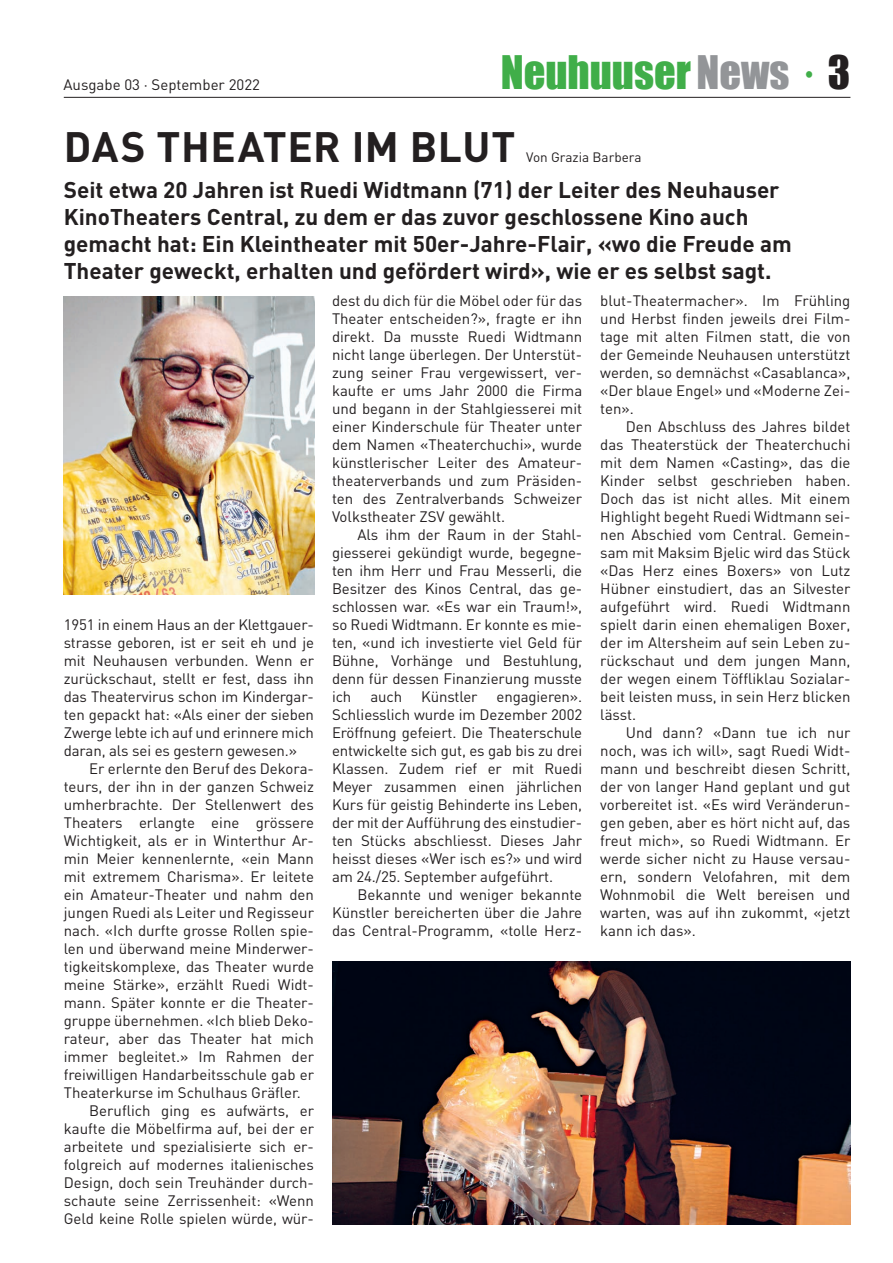
<style>
.page{position:relative;width:893px;height:1263px;background:#fff}
.page>*{position:absolute;margin:0;border:0;box-sizing:border-box;transform-origin:0 0}
.t1{font:42.45px "Impact";color:#40ae49}
.t2{font:700 42px "DIN Pro";letter-spacing:.01em;color:#231f20}
.t3{font:700 22.5px/27px "DIN";color:#231f20}
.t4{font:15px/18px "DIN";color:#231f20;text-align:justify}
.t5{font:13.5px "DIN";color:#231f20}
.s1{color:#939598}
.s2{color:#231f20}
</style>
<div class="page">
<hr style="left:64px;top:97px;width:786px;height:1px;background:#231f20">
<img style="left:64px;top:297px;width:250px;height:297px">
<img style="left:332px;top:961px;width:518px;height:263px">
<p class="t4" style="left:63px;top:75px;width:198px">Ausgabe 03 · September 2022</p>
<h1 class="t1" style="left:501px;top:40px;width:351px">Neuhuuser<span class="s1">News</span> · <span class="s2">3</span></h1>
<h2 class="t2" style="left:64px;top:112px;width:453px">DAS THEATER IM BLUT</h2>
<p class="t5" style="left:526px;top:149px;width:117px">Von Grazia Barbera</p>
<p class="t3" style="left:64px;top:175px;width:729px">Seit etwa 20 Jahren ist Ruedi Widtmann (71) der Leiter des Neuhauser KinoTheaters Central, zu dem er das zuvor geschlossene Kino auch gemacht hat: Ein Kleintheater mit 50er-Jahre-Flair, «wo die Freude am Theater geweckt, erhalten und gefördert wird», wie er es selbst sagt.</p>
<p class="t4" style="left:64px;top:615px;width:252px">1951 in einem Haus an der Klettgauer&shy;strasse geboren, ist er seit eh und je mit Neuhausen verbunden. Wenn er zurückschaut, stellt er fest, dass ihn das Theatervirus schon im Kindergar&shy;ten gepackt hat: «Als einer der sieben Zwerge lebte ich auf und erinnere mich daran, als sei es gestern gewesen.»</p>
<p class="t4" style="left:89px;top:759px;width:226px">Er erlernte den Beruf des Dekora-</p>
<p class="t4" style="left:64px;top:777px;width:252px">teurs, der ihn in der ganzen Schweiz</p>
<p class="t4" style="left:64px;top:795px;width:252px">umherbrachte. Der Stellenwert des</p>
<p class="t4" style="left:64px;top:813px;width:252px">Theaters erlangte eine grössere</p>
<p class="t4" style="left:64px;top:831px;width:252px">Wichtigkeit, als er in Winterthur Ar-</p>
<p class="t4" style="left:64px;top:849px;width:252px">min Meier kennenlernte, «ein Mann</p>
<p class="t4" style="left:64px;top:867px;width:252px">mit extremem Charisma». Er leitete</p>
<p class="t4" style="left:64px;top:885px;width:252px">ein Amateur-Theater und nahm den</p>
<p class="t4" style="left:64px;top:903px;width:252px">jungen Ruedi als Leiter und Regisseur</p>
<p class="t4" style="left:64px;top:921px;width:252px">nach. «Ich durfte grosse Rollen spie-</p>
<p class="t4" style="left:64px;top:939px;width:252px">len und überwand meine Minderwer-</p>
<p class="t4" style="left:64px;top:957px;width:252px">tigkeitskomplexe, das Theater wurde</p>
<p class="t4" style="left:64px;top:975px;width:252px">meine Stärke», erzählt Ruedi Widt-</p>
<p class="t4" style="left:64px;top:993px;width:252px">mann. Später konnte er die Theater-</p>
<p class="t4" style="left:64px;top:1011px;width:252px">gruppe übernehmen. «Ich blieb Deko-</p>
<p class="t4" style="left:64px;top:1029px;width:252px">rateur, aber das Theater hat mich</p>
<p class="t4" style="left:64px;top:1047px;width:252px">immer begleitet.» Im Rahmen der</p>
<p class="t4" style="left:64px;top:1065px;width:252px">freiwilligen Handarbeitsschule gab er</p>
<p class="t4" style="left:64px;top:1083px;width:238px">Theaterkurse im Schulhaus Gräfler.</p>
<p class="t4" style="left:89px;top:1101px;width:226px">Beruflich ging es aufwärts, er</p>
<p class="t4" style="left:64px;top:1119px;width:252px">kaufte die Möbelfirma auf, bei der er</p>
<p class="t4" style="left:64px;top:1137px;width:252px">arbeitete und spezialisierte sich er-</p>
<p class="t4" style="left:64px;top:1155px;width:252px">folgreich auf modernes italienisches</p>
<p class="t4" style="left:64px;top:1173px;width:252px">Design, doch sein Treuhänder durch-</p>
<p class="t4" style="left:64px;top:1191px;width:252px">schaute seine Zerrissenheit: «Wenn</p>
<p class="t4" style="left:64px;top:1209px;width:252px">Geld keine Rolle spielen würde, wür-</p>
<p class="t4" style="left:332px;top:291px;width:252px">dest du dich für die Möbel oder für das Theater entscheiden?», fragte er ihn direkt. Da musste Ruedi Widtmann nicht lange überlegen. Der Unterstüt&shy;zung seiner Frau vergewissert, ver&shy;kaufte er ums Jahr 2000 die Firma und begann in der Stahlgiesserei mit einer Kinderschule für Theater unter dem Namen «Theaterchuchi», wurde künstlerischer Leiter des Amateur&shy;theaterverbands und zum Präsiden&shy;ten des Zentralverbands Schweizer Volkstheater ZSV gewählt.</p>
<p class="t4" style="left:332px;top:525px;width:252px;text-indent:26px">Als ihm der Raum in der Stahl&shy;giesserei gekündigt wurde, begegne&shy;ten ihm Herr und Frau Messerli, die Besitzer des Kinos Central, das ge&shy;schlossen war. «Es war ein Traum!», so Ruedi Widtmann. Er konnte es mie&shy;ten, «und ich investierte viel Geld für Bühne, Vorhänge und Bestuhlung, denn für dessen Finanzierung musste ich</p>
<p class="t4" style="left:332px;top:687px;width:252px;text-indent:165px">engagieren».<br>Schliesslich wurde im Dezember 2002<br>Eröffnung gefeiert. Die Theaterschule entwickelte sich gut, es gab bis zu drei Klassen. Zudem rief er mit Ruedi Meyer zusammen einen jährlichen Kurs für geistig Behinderte ins Leben, der mit der Aufführung des einstudier&shy;ten Stücks abschliesst. Dieses Jahr heisst dieses «Wer isch es?» und wird am 24./25. September aufgeführt.</p>
<p class="t4" style="left:332px;top:885px;width:252px;text-indent:26px">Bekannte und weniger bekannte Künstler bereicherten über die Jahre das Central-Programm, «tolle Herz-</p>
<p class="t4" style="left:370px;top:687px;width:33px">auch</p>
<p class="t4" style="left:421px;top:687px;width:58px">Künstler</p>
<p class="t4" style="left:600px;top:291px;width:252px">blut-Theatermacher». Im Frühling und Herbst finden jeweils drei Film&shy;tage mit alten Filmen statt, die von der Gemeinde Neuhausen unterstützt werden, so demnächst «Casablanca», «Der blaue Engel» und «Moderne Zei&shy;ten».</p>
<p class="t4" style="left:600px;top:417px;width:252px;text-indent:26px">Den Abschluss des Jahres bildet das Theaterstück der Theaterchuchi mit dem Namen «Casting», das die Kinder selbst geschrieben haben.<br>Doch das ist nicht alles. Mit einem Highlight begeht Ruedi Widtmann sei&shy;nen Abschied vom Central. Gemein&shy;sam mit Maksim Bjelic wird das Stück «Das Herz eines Boxers» von Lutz Hübner einstudiert, das an Silvester aufgeführt wird. Ruedi Widtmann spielt darin einen ehemaligen Boxer, der im Altersheim auf sein Leben zu&shy;rückschaut und dem jungen Mann, der wegen einem Töffliklau Sozialar&shy;beit leisten muss, in sein Herz blicken lässt.</p>
<p class="t4" style="left:600px;top:723px;width:252px;text-indent:26px">Und dann? «Dann tue ich nur noch, was ich will», sagt Ruedi Widt&shy;mann und beschreibt diesen Schritt, der von langer Hand geplant und gut vorbereitet ist. «Es wird Veränderun&shy;gen geben, aber es hört nicht auf, das freut mich», so Ruedi Widtmann. Er werde sicher nicht zu Hause versau&shy;ern, sondern Velofahren, mit dem Wohnmobil die Welt bereisen und warten, was auf ihn zukommt, «jetzt kann ich das».</p>
</div>
